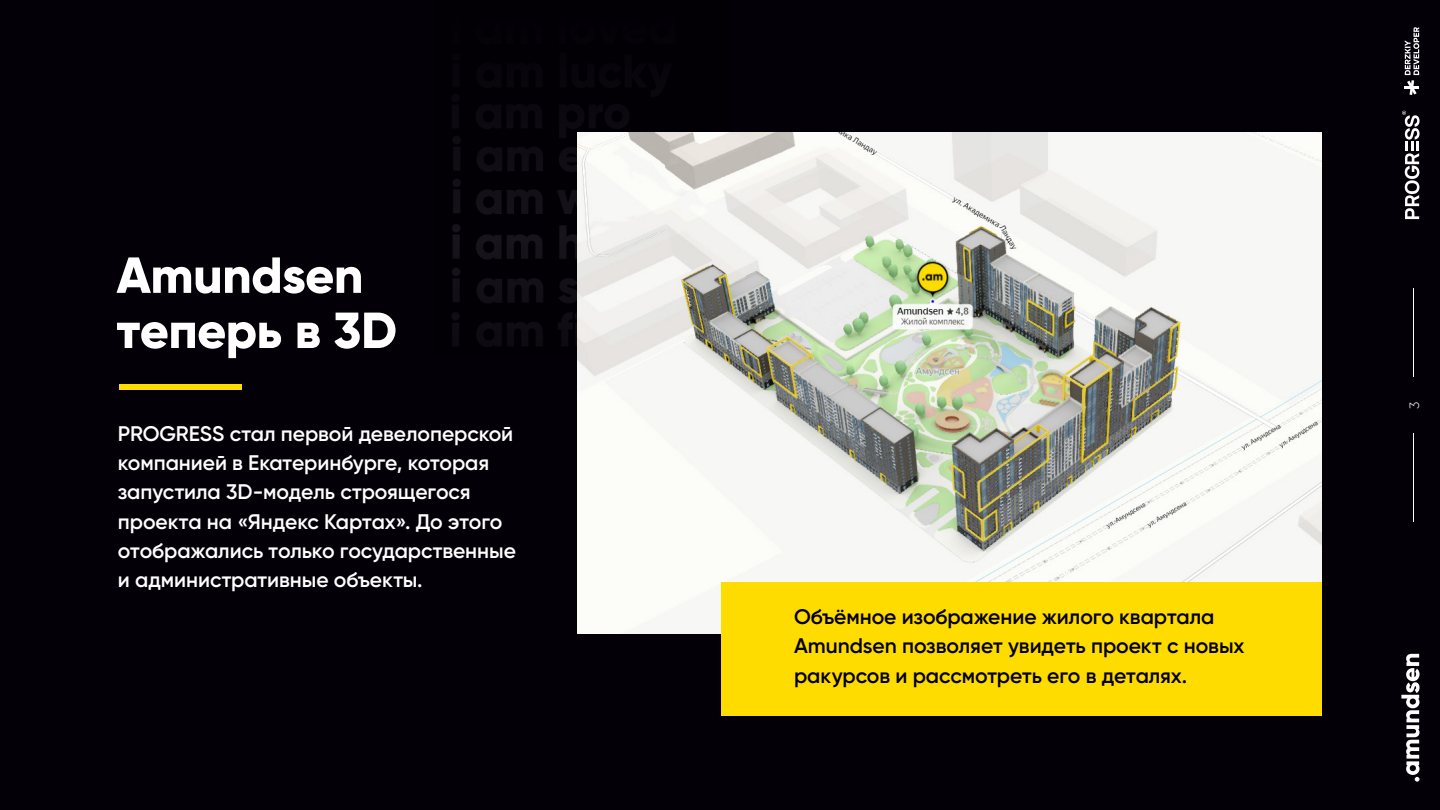
<style>
.page{position:relative;width:1440px;height:810px;background:#030007}
.page>*{position:absolute;margin:0;border:0;box-sizing:border-box;transform-origin:0 0}
.t1{font:800 50.62px/55.1px "Gilroy";letter-spacing:-.01em;color:#fff}
.t2{font:600 21.08px/29.2px "Gilroy";letter-spacing:-.005em;color:#fff}
.t3{font:600 21.08px/29.2px "Gilroy";letter-spacing:-.005em;color:#030007}
.t4{font:300 13.5px "Gilroy";color:#fff}
</style>
<div class="page">
<img style="left:452px;top:124px;width:168px;height:223px">
<img style="left:577px;top:132px;width:745px;height:501px">
<div style="left:721px;top:582px;width:601px;height:133px;background:#ffdc00"></div>
<div style="left:119px;top:384px;width:123px;height:5px;background:#ffdc00"></div>
<svg style="left:1405px;top:27px;width:14px;height:68px"></svg>
<hr style="left:1405px;top:86px;width:14px;height:3px;background:#fff">
<svg style="left:1402px;top:111px;width:18px;height:108px"></svg>
<svg style="left:1401px;top:654px;width:19px;height:128px"></svg>
<hr style="left:1414px;top:289px;width:1px;height:88px;background:#fff">
<hr style="left:1414px;top:433px;width:1px;height:88px;background:#fff">
<h1 class="t1" style="left:117px;top:247px;width:282px">Amundsen теперь в 3D</h1>
<p class="t2" style="left:118px;top:419px;width:400px">PROGRESS стал первой девелоперской компанией в Екатеринбурге, которая запустила 3D-модель строящегося проекта на «Яндекс Картах». До этого отображались только государственные и административные объекты.</p>
<p class="t3" style="left:794px;top:602px;width:452px">Объёмное изображение жилого квартала<br>Amundsen позволяет увидеть проект с новых ракурсов и рассмотреть его в деталях.</p>
<p class="t4" style="left:1406px;top:409px;width:9px;rotate:-90deg">3</p>
</div>
